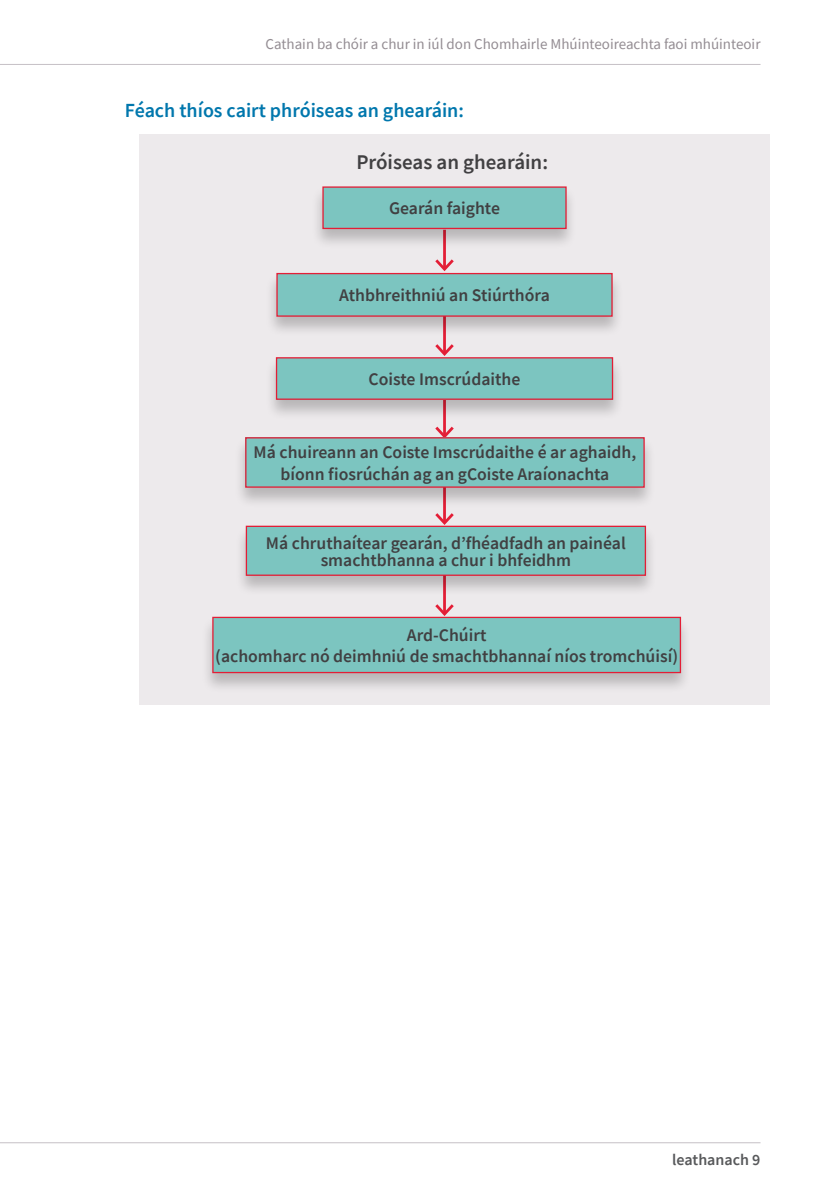
<style>
.page{position:relative;width:840px;height:1191px;background:#fff}
.page>*{position:absolute;margin:0;border:0;box-sizing:border-box;transform-origin:0 0}
.body{font:600 21px "Source Sans Pro";color:#414042}
.Question{font:600 20px "Source Sans Pro";color:#0077ad}
.Paragraph_Style_1{font:600 17.8px/22px "Source Sans Pro";color:#414042;text-align:center}
.t1{font:600 16px "Source Sans Pro";color:#58595b}
.t2{font:15px "Source Sans Pro";color:#938c92}
</style>
<div class="page">
<hr style="left:0;top:1142px;width:760px;height:1px;background:#c5c0c5">
<hr style="left:0;top:64px;width:760px;height:1px;background:#c5c0c5">
<div style="left:139px;top:134px;width:629px;height:570px;background:#edeaec"></div>
<hr style="left:443px;top:230px;width:2px;height:39px;background:#e31e36">
<svg style="left:435px;top:256px;width:19px;height:15px"></svg>
<hr style="left:443px;top:314px;width:2px;height:40px;background:#e31e36">
<svg style="left:435px;top:341px;width:19px;height:15px"></svg>
<hr style="left:443px;top:397px;width:2px;height:39px;background:#e31e36">
<svg style="left:435px;top:424px;width:19px;height:12px"></svg>
<hr style="left:443px;top:483px;width:2px;height:40px;background:#e31e36">
<svg style="left:435px;top:510px;width:19px;height:15px"></svg>
<hr style="left:443px;top:574px;width:2px;height:40px;background:#e31e36">
<svg style="left:435px;top:601px;width:19px;height:15px"></svg>
<div style="left:311px;top:185px;width:266px;height:64px;background:#000;opacity:.22"></div>
<div style="left:323px;top:187px;width:242px;height:41px;background:#7cc5c0"></div>
<div style="left:322px;top:186px;width:244px;height:43px;border:1px solid #e31e36"></div>
<div style="left:265px;top:356px;width:358px;height:64px;background:#000;opacity:.22"></div>
<div style="left:276px;top:358px;width:336px;height:41px;background:#7cc5c0"></div>
<div style="left:276px;top:357px;width:336px;height:43px;border:1px solid #e31e36"></div>
<div style="left:234px;top:436px;width:421px;height:72px;background:#000;opacity:.22"></div>
<div style="left:246px;top:438px;width:397px;height:49px;background:#7cc5c0"></div>
<div style="left:245px;top:437px;width:399px;height:51px;border:1px solid #e31e36"></div>
<div style="left:235px;top:525px;width:421px;height:72px;background:#000;opacity:.22"></div>
<div style="left:246px;top:526px;width:399px;height:49px;background:#7cc5c0"></div>
<div style="left:245px;top:525px;width:400px;height:51px;border:1px solid #e31e36"></div>
<div style="left:201px;top:616px;width:491px;height:77px;background:#000;opacity:.22"></div>
<div style="left:213px;top:617px;width:467px;height:55px;background:#7cc5c0"></div>
<div style="left:212px;top:617px;width:468px;height:56px;border:1px solid #e31e36"></div>
<div style="left:265px;top:272px;width:358px;height:65px;background:#000;opacity:.22"></div>
<div style="left:277px;top:273px;width:334px;height:43px;background:#7cc5c0"></div>
<div style="left:276px;top:273px;width:336px;height:44px;border:1px solid #e31e36"></div>
<p class="t2" style="left:265px;top:35px;width:496px">Cathain ba chóir a chur in iúl don Chomhairle Mhúinteoireachta faoi mhúinteoir</p>
<p class="Question" style="left:125px;top:97px;width:340px">Féach thíos cairt phróiseas an ghearáin:</p>
<p class="body" style="left:356px;top:148px;width:193px">Próiseas an ghearáin:</p>
<p class="Paragraph_Style_1" style="left:389px;top:197px;width:112px">Gearán faighte</p>
<p class="Paragraph_Style_1" style="left:339px;top:284px;width:212px">Athbhreithniú an Stiúrthóra</p>
<p class="Paragraph_Style_1" style="left:368px;top:368px;width:153px">Coiste Imscrúdaithe</p>
<p class="Paragraph_Style_1" style="left:253px;top:441px;width:384px">Má chuireann an Coiste Imscrúdaithe é ar aghaidh, bíonn fiosrúchán ag an gCoiste Araíonachta</p>
<p class="Paragraph_Style_1" style="left:266px;top:535px;width:361px;line-height:16.6px">Má chruthaítear gearán, d’fhéadfadh an painéal smachtbhanna a chur i bhfeidhm</p>
<p class="Paragraph_Style_1" style="left:406px;top:624px;width:81px">Ard-Chúirt</p>
<p class="Paragraph_Style_1" style="left:215px;top:645px;width:464px">(achomharc nó deimhniú de smachtbhannaí níos tromchúisí)</p>
<p class="t1" style="left:672px;top:1149px;width:90px">leathanach 9</p>
</div>
